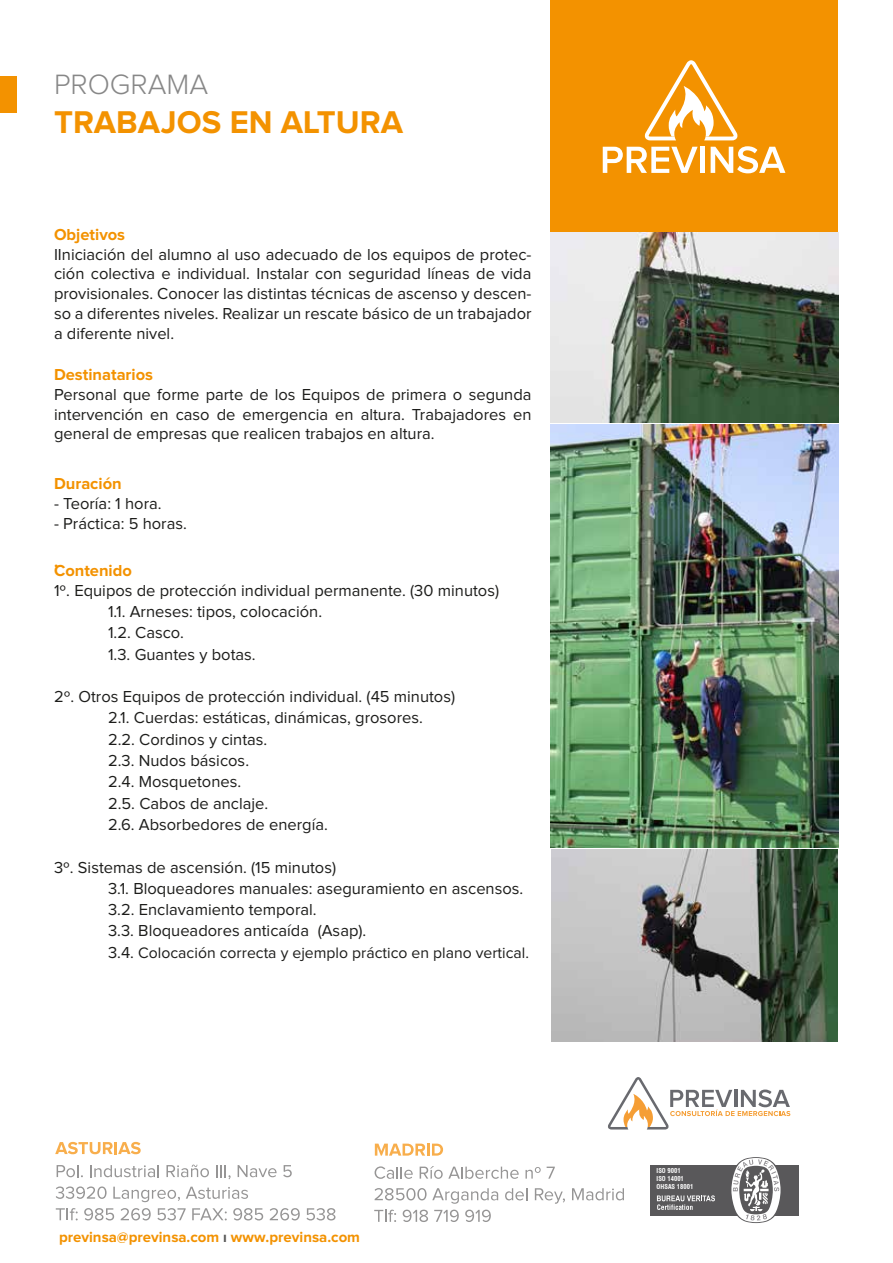
<style>
.page{position:relative;width:893px;height:1263px;background:#fff}
.page>*{position:absolute;margin:0;border:0;box-sizing:border-box;transform-origin:0 0}
.t1{font:700 32.7px "Proxima Nova";color:#f39200}
.t2{font:300 28.95px "Proxima Nova";color:#878787}
.t3{font:16.5px/21.3px "Proxima Nova";color:#1d1d1b}
.t4{font:700 16.5px "Proxima Nova";color:#f39200}
.t5{font:15.75px "Proxima Nova";color:#1d1d1b}
.t6{font:700 15px "Proxima Nova";color:#f39200}
.t7{font:700 condensed 6.6px/7.9px "Swiss 721 BT";color:#fff}
.s1{font-size:16.5px}
.s2{color:#575756}
</style>
<div class="page">
<div style="left:0;top:76px;width:16px;height:36px;background:#f39200"></div>
<div style="left:550px;top:0;width:288px;height:234px;background:#f39200"></div>
<svg style="left:644px;top:60px;width:94px;height:80px"></svg>
<svg style="left:603px;top:147px;width:95px;height:26px"></svg>
<div style="left:700px;top:147px;width:5px;height:26px;background:#fff"></div>
<svg style="left:711px;top:146px;width:74px;height:27px"></svg>
<div style="left:650px;top:1165px;width:149px;height:50px;background:#59585a"></div>
<svg style="left:657px;top:1195px;width:58px;height:15px"></svg>
<svg style="left:729px;top:1157px;width:54px;height:66px"></svg>
<svg style="left:55px;top:1142px;width:86px;height:12px"></svg>
<svg style="left:57px;top:1165px;width:26px;height:12px"></svg>
<svg style="left:90px;top:1165px;width:69px;height:12px"></svg>
<svg style="left:166px;top:1164px;width:43px;height:13px"></svg>
<svg style="left:216px;top:1165px;width:15px;height:14px"></svg>
<svg style="left:238px;top:1165px;width:39px;height:12px"></svg>
<svg style="left:283px;top:1165px;width:9px;height:12px"></svg>
<svg style="left:56px;top:1186px;width:51px;height:13px"></svg>
<svg style="left:113px;top:1187px;width:67px;height:15px"></svg>
<svg style="left:186px;top:1187px;width:62px;height:12px"></svg>
<svg style="left:56px;top:1208px;width:22px;height:12px"></svg>
<svg style="left:84px;top:1208px;width:30px;height:12px"></svg>
<svg style="left:121px;top:1208px;width:30px;height:12px"></svg>
<svg style="left:157px;top:1208px;width:29px;height:12px"></svg>
<svg style="left:192px;top:1208px;width:35px;height:12px"></svg>
<svg style="left:233px;top:1208px;width:30px;height:12px"></svg>
<svg style="left:270px;top:1208px;width:30px;height:12px"></svg>
<svg style="left:306px;top:1208px;width:29px;height:12px"></svg>
<svg style="left:608px;top:1077px;width:182px;height:52px"></svg>
<svg style="left:375px;top:1143px;width:68px;height:12px"></svg>
<svg style="left:375px;top:1166px;width:38px;height:13px"></svg>
<svg style="left:420px;top:1166px;width:99px;height:13px"></svg>
<svg style="left:525px;top:1167px;width:16px;height:11px"></svg>
<svg style="left:547px;top:1166px;width:8px;height:12px"></svg>
<svg style="left:505px;top:1188px;width:22px;height:12px"></svg>
<svg style="left:535px;top:1188px;width:30px;height:16px"></svg>
<svg style="left:572px;top:1188px;width:52px;height:12px"></svg>
<svg style="left:374px;top:1188px;width:124px;height:34px"></svg>
<img style="left:550px;top:233px;width:288px;height:614px">
<img style="left:551px;top:850px;width:286px;height:192px">
<h2 class="t2" style="left:54px;top:71px;width:156px">PROGRAMA</h2>
<h1 class="t1" style="left:54px;top:107px;width:351px">TRABAJOS EN ALTURA</h1>
<p class="t4" style="left:54px;top:227px;width:73px">Objetivos</p>
<p class="t3" style="left:54px;top:245px;width:479px;line-height:19.8px;text-align:justify">IIniciación del alumno al uso adecuado de los equipos de protec&shy;ción colectiva e individual. Instalar con seguridad líneas de vida provisionales. Conocer las distintas técnicas de ascenso y descen&shy;so a diferentes niveles. Realizar un rescate básico de un trabajador a diferente nivel.</p>
<p class="t4" style="left:54px;top:367px;width:101px">Destinatarios</p>
<p class="t3" style="left:54px;top:385px;width:479px;line-height:19.8px;text-align:justify">Personal que forme parte de los Equipos de primera o segunda intervención en caso de emergencia en altura. Trabajadores en general de empresas que realicen trabajos en altura.</p>
<p class="t4" style="left:54px;top:476px;width:69px">Duración</p>
<p class="t3" style="left:54px;top:494px;width:109px">- Teoría: 1 hora.</p>
<p class="t3" style="left:54px;top:514px;width:134px">- Práctica: 5 horas.</p>
<p class="t4" style="left:54px;top:554px;width:6px">.</p>
<p class="t4" style="left:54px;top:563px;width:79px">Contenido</p>
<p class="t3" style="left:108px;top:580px;width:393px;text-indent:-54px">1º. Equipos de protección individual permanente. (30 minutos)<br>1.1. Arneses: tipos, colocación.<br>1.2. Casco.<br>1.3. Guantes y botas.</p>
<p class="t3" style="left:108px;top:687px;width:349px;text-indent:-54px">2º. Otros Equipos de protección individual. (45 minutos)<br>2.1. Cuerdas: estáticas, dinámicas, grosores.<br>2.2. Cordinos y cintas.<br>2.3. Nudos básicos.<br>2.4. Mosquetones.<br>2.5. Cabos de anclaje.<br>2.6. Absorbedores de energía.</p>
<p class="t3" style="left:108px;top:857px;width:417px;text-indent:-54px">3º. Sistemas de ascensión. (15 minutos)<br>3.1. Bloqueadores manuales: aseguramiento en ascensos.<br>3.2. Enclavamiento temporal.<br>3.3. Bloqueadores anticaída (Asap).</p>
<p class="t5" style="left:108px;top:945px;width:423px"><span class="s1">3.4.</span> Colocación correcta y ejemplo práctico en plano vertical.</p>
<p class="t6" style="left:59px;top:1230px;width:303px">previnsa@previnsa.com <span class="s2">ı</span> www.previnsa.com</p>
<p class="t7" style="left:657px;top:1167px;width:38px">ISO 9001<br>ISO 14001<br>OHSAS 18001</p>
</div>
